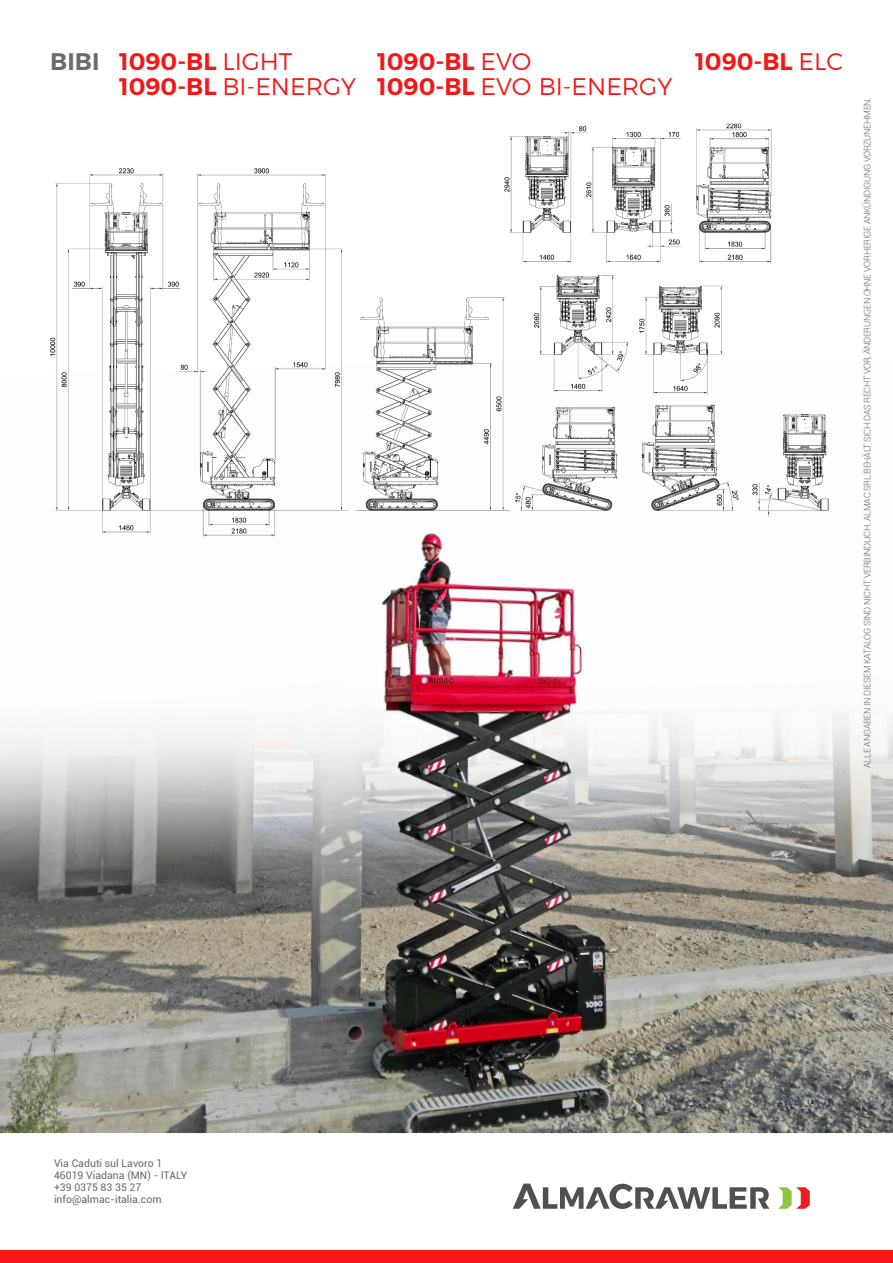
<style>
.page{position:relative;width:893px;height:1263px;background:#fff}
.page>*{position:absolute;margin:0;border:0;box-sizing:border-box;transform-origin:0 0}
.t1{font:600 24px/25.5px "Montserrat";color:#f31717}
.t2{font:300 24px/25.5px "Montserrat";color:#f31717}
.t3{font:10.5px/11.9px "Roboto";color:#68696d}
.t4{font:300 9px "Roboto";letter-spacing:-.03em;color:#68696d}
.s1{color:#6b6b6b}
.s2{font-weight:300}
.s3{font-weight:600}
</style>
<div class="page">
<div style="left:0;top:1250px;width:893px;height:13px;background:#f31717"></div>
<img style="left:0;top:537px;width:893px;height:596px">
<svg style="left:778px;top:1187px;width:32px;height:22px"></svg>
<svg style="left:513px;top:1183px;width:256px;height:26px"></svg>
<img style="left:504px;top:124px;width:325px;height:393px">
<img style="left:356px;top:291px;width:155px;height:246px">
<img style="left:51px;top:168px;width:298px;height:369px">
<h1 class="t1" style="left:119px;top:49px;width:239px;text-indent:-69px"><span class="s1">BIBI</span> 1090-BL <span class="s2">LIGHT<br></span>1090-BL <span class="s2">BI-ENERGY</span></h1>
<h1 class="t2" style="left:377px;top:46px;width:297px"><span class="s3">1090-BL</span> EVO<br><span class="s3">1090-BL</span> EVO BI-ENERGY</h1>
<h1 class="t1" style="left:695px;top:49px;width:150px">1090-BL <span class="s2">ELC</span></h1>
<p class="t4" style="left:861px;top:768px;width:672px;rotate:-90deg">ALLE ANGABEN IN DIESEM KATALOG SIND NICHT VERBINDLICH. ALMAC SRL BEHÄLT SICH DAS RECHT VOR, ÄNDERUNGEN OHNE VORHERIGE ANKÜNDIGUNG VORZUNEHMEN.</p>
<p class="t3" style="left:54px;top:1157px;width:135px">Via Caduti sul Lavoro 1<br>46019 Viadana (MN) - ITALY +39 0375 83 35 27 info@almac-italia.com</p>
</div>
